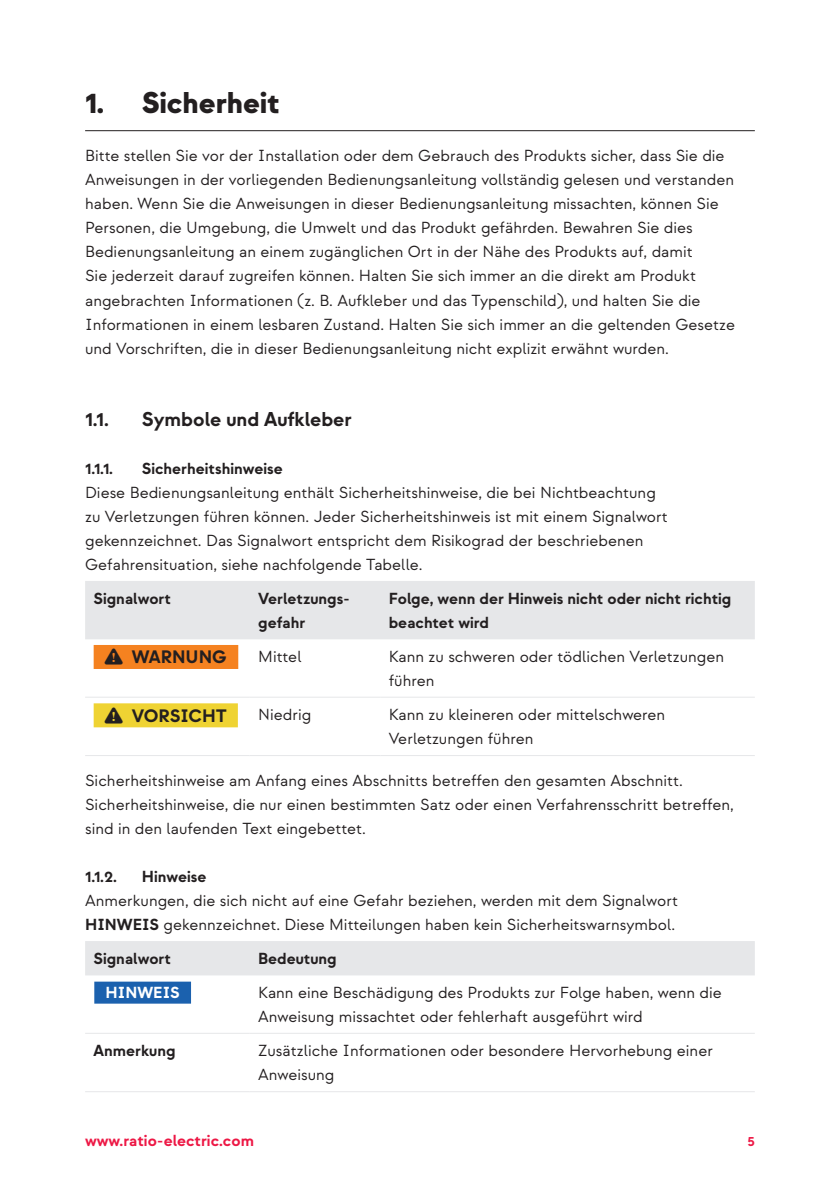
<style>
.page{position:relative;width:840px;height:1191px;background:#fff}
.page>*{position:absolute;margin:0;border:0;box-sizing:border-box;transform-origin:0 0}
.chapter_1{font:900 30px "Strawford";color:#231f20}
.chapter_1_1_continue{font:700 20px "Strawford";color:#231f20}
.t1{font:700 18px "Strawford";color:#231f20}
.body_1{font:16px/24px "Strawford";color:#231f20}
.body_1_VarA{font:16px/24px "Strawford";color:#231f20}
.body_3{font:16px/24px "Strawford";color:#231f20}
.body_3_VarB{font:700 16px/24px "Strawford";color:#231f20}
.chapter_1_1_1_contin{font:700 16px "Strawford";color:#231f20}
.t2{font:700 16px "Strawford";color:#ed1845}
.body_3-2{font:700 16px "Strawford";color:#231f20}
.warning_4_VarA{font:700 16px "Strawford";color:#fff}
.t3{font:700 14px "Strawford";color:#ed1845}
.s1{font-weight:700}
</style>
<div class="page">
<hr style="left:85px;top:130px;width:669px;height:1px;background:#231f20">
<div style="left:85px;top:581px;width:669px;height:58px;background:#e6e7e9"></div>
<hr style="left:85px;top:696px;width:164px;height:1px;background:#e6e7e9">
<hr style="left:249px;top:696px;width:131px;height:1px;background:#e6e7e9">
<hr style="left:380px;top:696px;width:374px;height:1px;background:#e6e7e9">
<hr style="left:85px;top:755px;width:164px;height:1px;background:#e6e7e9">
<hr style="left:249px;top:755px;width:131px;height:1px;background:#e6e7e9">
<hr style="left:380px;top:755px;width:374px;height:1px;background:#e6e7e9">
<div style="left:94px;top:645px;width:144px;height:24px;background:#f58220"></div>
<div style="left:94px;top:703px;width:144px;height:24px;background:#efd333"></div>
<div style="left:85px;top:941px;width:669px;height:34px;background:#e6e7e9"></div>
<hr style="left:85px;top:1032px;width:164px;height:1px;background:#e6e7e9">
<hr style="left:249px;top:1032px;width:505px;height:1px;background:#e6e7e9">
<hr style="left:85px;top:1091px;width:164px;height:1px;background:#e6e7e9">
<hr style="left:249px;top:1091px;width:505px;height:1px;background:#e6e7e9">
<div style="left:94px;top:981px;width:97px;height:22px;background:#1b61ae"></div>
<p class="chapter_1" style="left:85px;top:85px;width:196px">1. Sicherheit</p>
<p class="body_1" style="left:85px;top:144px;width:651px">Bitte stellen Sie vor der Installation oder dem Gebrauch des Produkts sicher, dass Sie die Anweisungen in der vorliegenden Bedienungsanleitung vollständig gelesen und verstanden haben. Wenn Sie die Anweisungen in dieser Bedienungsanleitung missachten, können Sie Personen, die Umgebung, die Umwelt und das Produkt gefährden. Bewahren Sie dies Bedienungsanleitung an einem zugänglichen Ort in der Nähe des Produkts auf, damit<br>Sie jederzeit darauf zugreifen können. Halten Sie sich immer an die direkt am Produkt angebrachten Informationen (z. B. Aufkleber und das Typenschild), und halten Sie die Informationen in einem lesbaren Zustand. Halten Sie sich immer an die geltenden Gesetze und Vorschriften, die in dieser Bedienungsanleitung nicht explizit erwähnt wurden.</p>
<p class="chapter_1_1_continue" style="left:85px;top:406px;width:25px">1.1.</p>
<p class="chapter_1_1_continue" style="left:142px;top:406px;width:211px">Symbole und Aufkleber</p>
<p class="chapter_1_1_1_contin" style="left:85px;top:458px;width:29px">1.1.1.</p>
<p class="chapter_1_1_1_contin" style="left:142px;top:458px;width:142px">Sicherheitshinweise</p>
<p class="body_1_VarA" style="left:85px;top:480px;width:584px">Diese Bedienungsanleitung enthält Sicherheitshinweise, die bei Nichtbeachtung zu Verletzungen führen können. Jeder Sicherheitshinweis ist mit einem Signalwort gekennzeichnet. Das Signalwort entspricht dem Risikograd der beschriebenen Gefahrensituation, siehe nachfolgende Tabelle.</p>
<p class="body_3_VarB" style="left:94px;top:587px;width:79px">Signalwort</p>
<p class="body_3_VarB" style="left:258px;top:587px;width:93px">Verletzungs&shy;gefahr</p>
<p class="body_3_VarB" style="left:388px;top:587px;width:344px">Folge, wenn der Hinweis nicht oder nicht richtig beachtet wird</p>
<p class="t1" style="left:132px;top:646px;width:97px">WARNUNG</p>
<p class="body_3" style="left:258px;top:644px;width:45px">Mittel</p>
<p class="body_3" style="left:388px;top:644px;width:336px">Kann zu schweren oder tödlichen Verletzungen führen</p>
<p class="t1" style="left:132px;top:704px;width:96px">VORSICHT</p>
<p class="body_3" style="left:258px;top:703px;width:55px">Niedrig</p>
<p class="body_3" style="left:388px;top:703px;width:278px">Kann zu kleineren oder mittelschweren<br>Verletzungen führen</p>
<p class="body_1_VarA" style="left:85px;top:768px;width:599px">Sicherheitshinweise am Anfang eines Abschnitts betreffen den gesamten Abschnitt.</p>
<p class="body_1_VarA" style="left:85px;top:792px;width:650px">Sicherheitshinweise, die nur einen bestimmten Satz oder einen Verfahrensschritt betreffen, sind in den laufenden Text eingebettet.</p>
<p class="chapter_1_1_1_contin" style="left:85px;top:866px;width:33px">1.1.2.</p>
<p class="chapter_1_1_1_contin" style="left:142px;top:866px;width:66px">Hinweise</p>
<p class="body_1_VarA" style="left:85px;top:888px;width:594px">Anmerkungen, die sich nicht auf eine Gefahr beziehen, werden mit dem Signalwort<br><span class="s1">HINWEIS</span> gekennzeichnet. Diese Mitteilungen haben kein Sicherheitswarnsymbol.</p>
<p class="body_3_VarB" style="left:94px;top:947px;width:79px">Signalwort</p>
<p class="body_3_VarB" style="left:258px;top:947px;width:80px">Bedeutung</p>
<p class="warning_4_VarA" style="left:106px;top:982px;width:75px">HINWEIS</p>
<p class="body_3" style="left:258px;top:980px;width:465px">Kann eine Beschädigung des Produkts zur Folge haben, wenn die<br>Anweisung missachtet oder fehlerhaft ausgeführt wird</p>
<p class="body_3-2" style="left:94px;top:1041px;width:83px">Anmerkung</p>
<p class="body_3" style="left:258px;top:1039px;width:456px">Zusätzliche Informationen oder besondere Hervorhebung einer<br>Anweisung</p>
<p class="t2" style="left:85px;top:1130px;width:170px">www.ratio-electric.com</p>
<p class="t3" style="left:747px;top:1132px;width:9px">5</p>
</div>
